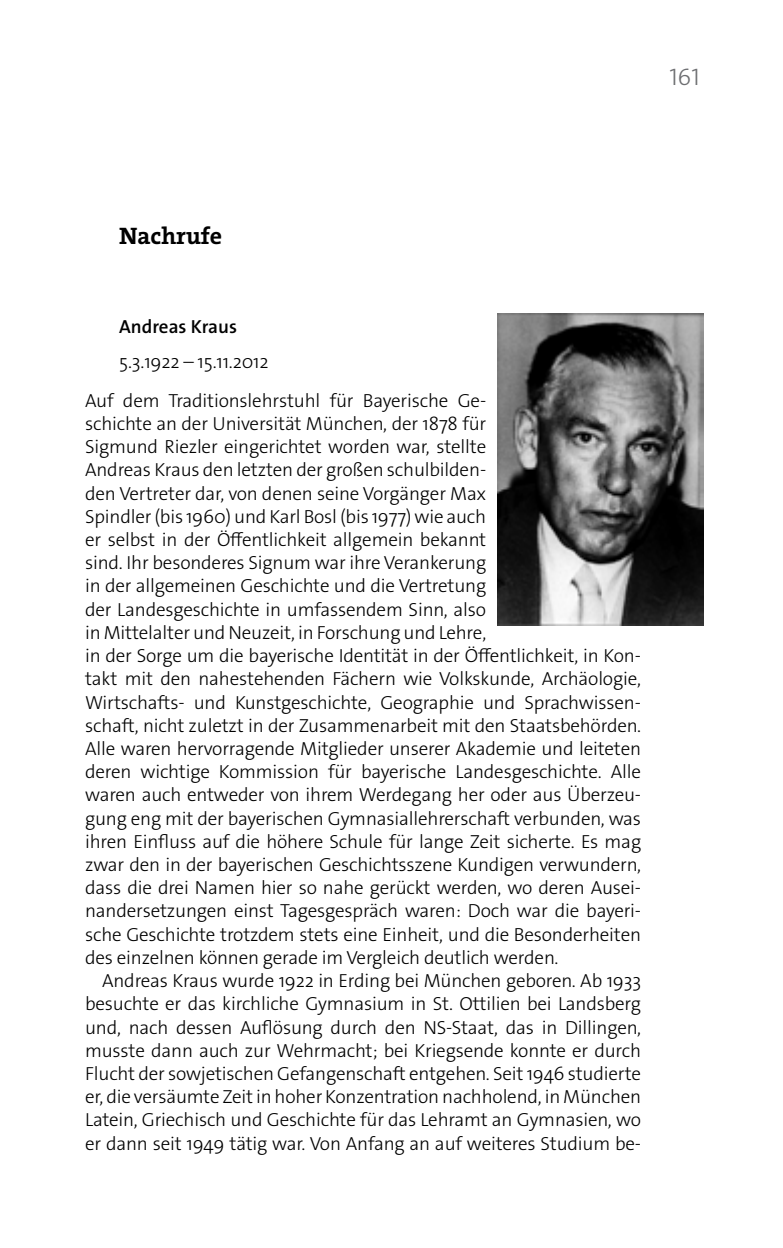
<style>
.page{position:relative;width:783px;height:1248px;background:#fff}
.page>*{position:absolute;margin:0;border:0;box-sizing:border-box;transform-origin:0 0}
.t1{font:24px "The Serif HP7 Bld";color:#000}
.t2{font:300 24px "The Sans Os F";color:#6d6e71}
.t3{font:300 19px/23.2px "The Sans Os F";letter-spacing:-.01em;color:#000}
.t4{font:600 19px "The Sans Os F";color:#000}
</style>
<div class="page">
<img style="left:497px;top:314px;width:206px;height:311px">
<p class="t2" style="left:669px;top:62px;width:32px">161</p>
<p class="t1" style="left:119px;top:220px;width:105px">Nachrufe</p>
<p class="t4" style="left:119px;top:315px;width:119px">Andreas Kraus</p>
<p class="t3" style="left:85px;top:342px;width:402px;line-height:38.8px;text-indent:34px">5.3.1922 – 15.11.2012<br>Auf dem Traditionslehrstuhl für Bayerische Ge-</p>
<p class="t3" style="left:85px;top:412px;width:557px">schichte an der Universität München, der 1878 für<br>Sigmund Riezler eingerichtet worden war, stellte<br>Andreas Kraus den letzten der großen schulbilden-<br>den Vertreter dar, von denen seine Vorgänger Max<br>Spindler (bis 1960) und Karl Bosl (bis 1977) wie auch<br>er selbst in der Öffentlichkeit allgemein bekannt<br>sind. Ihr besonderes Signum war ihre Verankerung<br>in der allgemeinen Geschichte und die Vertretung<br>der Landesgeschichte in umfassendem Sinn, also<br>in Mittelalter und Neuzeit, in Forschung und Lehre,<br>in der Sorge um die bayerische Identität in der Öffentlichkeit, in Kon&shy;takt mit den nahestehenden Fächern wie Volkskunde, Archäologie, Wirtschafts- und Kunstgeschichte, Geographie und Sprachwissen&shy;schaft, nicht zuletzt in der Zusammenarbeit mit den Staatsbehörden.<br>Alle waren hervorragende Mitglieder unserer Akademie und leiteten deren wichtige Kommission für bayerische Landesgeschichte. Alle waren auch entweder von ihrem Werdegang her oder aus Überzeu&shy;gung eng mit der bayerischen Gymnasiallehrerschaft verbunden, was ihren Einfluss auf die höhere Schule für lange Zeit sicherte. Es mag zwar den in der bayerischen Geschichtsszene Kundigen verwundern, dass die drei Namen hier so nahe gerückt werden, wo deren Ausei&shy;nandersetzungen einst Tagesgespräch waren: Doch war die bayeri&shy;sche Geschichte trotzdem stets eine Einheit, und die Besonderheiten des einzelnen können gerade im Vergleich deutlich werden.</p>
<p class="t3" style="left:85px;top:969px;width:557px;text-align:justify;text-indent:17px">Andreas Kraus wurde 1922 in Erding bei München geboren. Ab 1933 besuchte er das kirchliche Gymnasium in St. Ottilien bei Landsberg und, nach dessen Auflösung durch den NS-Staat, das in Dillingen, musste dann auch zur Wehrmacht; bei Kriegsende konnte er durch Flucht der sowjetischen Gefangenschaft entgehen. Seit 1946 studierte er, die versäumte Zeit in hoher Konzentration nachholend, in München Latein, Griechisch und Geschichte für das Lehramt an Gymnasien, wo er dann seit 1949 tätig war. Von Anfang an auf weiteres Studium be-</p>
</div>
